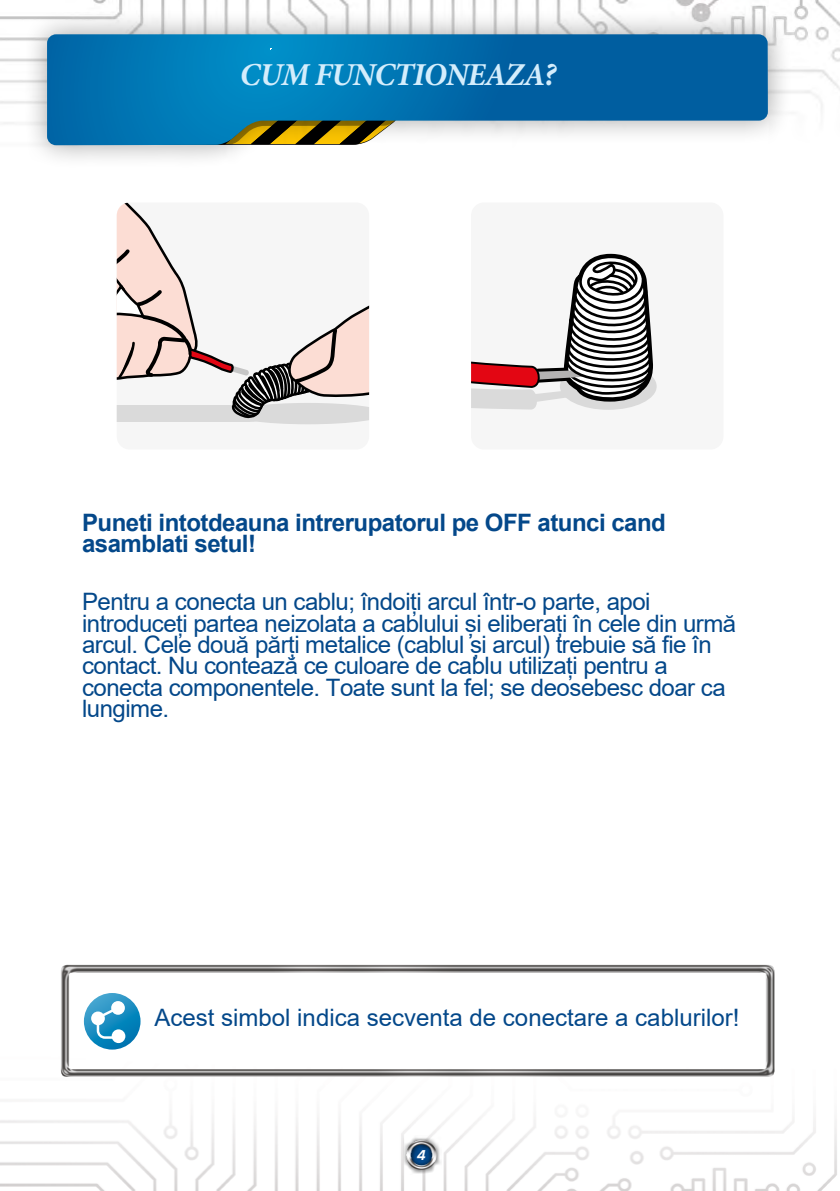
<style>
.page{position:relative;width:840px;height:1191px;background:#fff}
.page>*{position:absolute;margin:0;border:0;box-sizing:border-box;transform-origin:0 0}
.t1{font:italic 700 32px "Minion Pro";letter-spacing:-.03em;color:#d4edfc}
.t2{font:24px/21.4px "Arial";letter-spacing:-.02em;color:#04488a}
.t3{font:700 24px/21.4px "Arial";letter-spacing:-.02em;color:#04488a}
.t4{font:24px "Arial";color:#04488a}
.t5{font:italic 700 14.4px "Hemi Head Rg";color:#fff}
</style>
<div class="page">
<img style="left:0;top:0;width:839px;height:354px">
<img style="left:0;top:1113px;width:837px;height:78px">
<div style="left:21px;top:9px;width:771px;height:162px;background:#000;opacity:.36"></div>
<svg style="left:47px;top:34px;width:720px;height:111px"></svg>
<div style="left:117px;top:202px;width:252px;height:247px;background:#f6f6f6;border-radius:13px"></div>
<svg style="left:117px;top:202px;width:252px;height:222px"></svg>
<div style="left:471px;top:202px;width:252px;height:247px;background:#f6f6f6;border-radius:13px"></div>
<svg style="left:471px;top:253px;width:184px;height:157px"></svg>
<img style="left:60px;top:964px;width:715px;height:113px">
<svg style="left:83px;top:991px;width:59px;height:59px"></svg>
<div style="left:81px;top:990px;width:62px;height:62px;border:2px solid #fff;border-radius:50%"></div>
<div style="left:112px;top:1029px;width:13px;height:14px;background:#fff;border-radius:50%"></div>
<svg style="left:111px;top:1001px;width:14px;height:13px"></svg>
<div style="left:91px;top:1011px;width:14px;height:14px;background:#fff;border-radius:50%"></div>
<svg style="left:93px;top:1004px;width:29px;height:36px"></svg>
<div style="left:403px;top:1135px;width:38px;height:39px;background:#000;opacity:.75"></div>
<img style="left:402px;top:1137px;width:35px;height:34px">
<h1 class="t1" style="left:240px;top:51px;width:317px">CUM FUNCTIONEAZA?</h1>
<p class="t3" style="left:82px;top:512px;width:585px">Puneti intotdeauna intrerupatorul pe OFF atunci cand asamblati setul!</p>
<p class="t2" style="left:82px;top:591px;width:655px">Pentru a conecta un cablu; îndoiți arcul într-o parte, apoi introduceți partea neizolata a cablului și eliberați în cele din urmă arcul. Cele două părți metalice (cablul și arcul) trebuie să fie în contact. Nu contează ce culoare de cablu utilizați pentru a conecta componentele. Toate sunt la fel; se deosebesc doar ca lungime.</p>
<p class="t4" style="left:154px;top:1001px;width:586px">Acest simbol indica secventa de conectare a cablurilor!</p>
<p class="t5" style="left:416px;top:1146px;width:10px">4</p>
</div>
